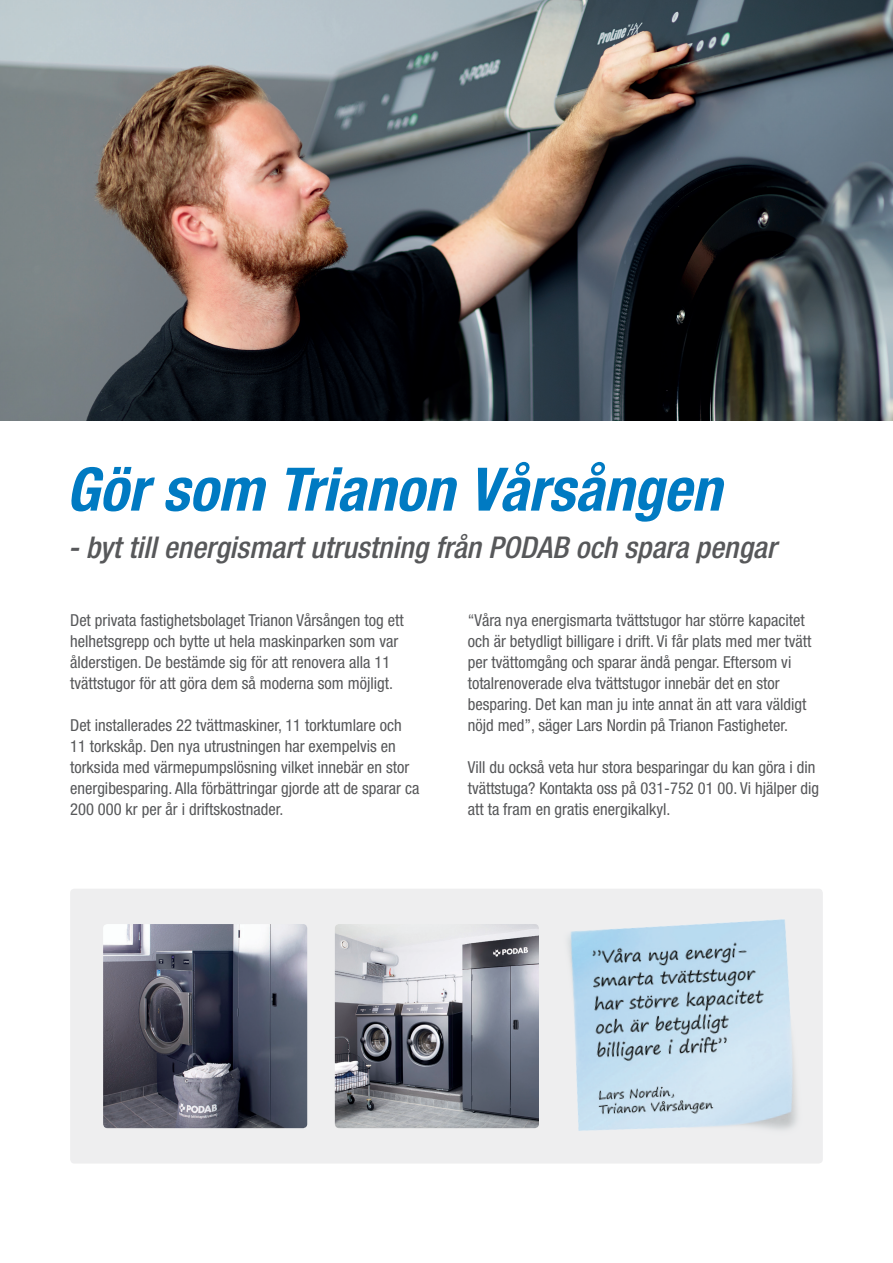
<style>
.page{position:relative;width:893px;height:1263px;background:#fff}
.page>*{position:absolute;margin:0;border:0;box-sizing:border-box;transform-origin:0 0}
.Rubrik_-_produkter{font:italic 700 condensed 60px "Helvetica Neue LT Std";color:#007ac2}
.Rubrik_-_produkter-2{font:italic 500 condensed 30px "Helvetica Neue LT Std";color:#57585a}
.Ingress-produktsidor{font:condensed 16.5px/21px "Helvetica Neue LT";color:#57585a}
</style>
<div class="page">
<div style="left:70px;top:889px;width:753px;height:274px;background:#eeeeef;border-radius:4px"></div>
<img style="left:103px;top:924px;width:204px;height:204px">
<img style="left:0;top:0;width:893px;height:421px">
<img style="left:568px;top:919px;width:229px;height:212px">
<img style="left:335px;top:924px;width:204px;height:204px">
<p class="Rubrik_-_produkter" style="left:66px;top:453px;width:657px">Gör som Trianon Vårsången</p>
<p class="Rubrik_-_produkter-2" style="left:68px;top:529px;width:710px">- byt till energismart utrustning från PODAB och spara pengar</p>
<p class="Ingress-produktsidor" style="left:70px;top:610px;width:335px">Det privata fastighetsbolaget Trianon Vårsången tog ett helhetsgrepp och bytte ut hela maskinparken som var ålderstigen. De bestämde sig för att renovera alla 11 tvättstugor för att göra dem så moderna som möjligt.</p>
<p class="Ingress-produktsidor" style="left:70px;top:715px;width:351px">Det installerades 22 tvättmaskiner, 11 torktumlare och 11 torkskåp. Den nya utrustningen har exempelvis en torksida med värmepumpslösning vilket innebär en stor energibesparing. Alla förbättringar gjorde att de sparar ca 200 000 kr per år i driftskostnader.</p>
<p class="Ingress-produktsidor" style="left:468px;top:610px;width:345px">“Våra nya energismarta tvättstugor har större kapacitet och är betydligt billigare i drift. Vi får plats med mer tvätt per tvättomgång och sparar ändå pengar. Eftersom vi totalrenoverade elva tvättstugor innebär det en stor besparing. Det kan man ju inte annat än att vara väldigt nöjd med”, säger Lars Nordin på Trianon Fastigheter.</p>
<p class="Ingress-produktsidor" style="left:468px;top:757px;width:353px">Vill du också veta hur stora besparingar du kan göra i din tvättstuga? Kontakta oss på 031-752 01 00. Vi hjälper dig att ta fram en gratis energikalkyl.</p>
</div>
